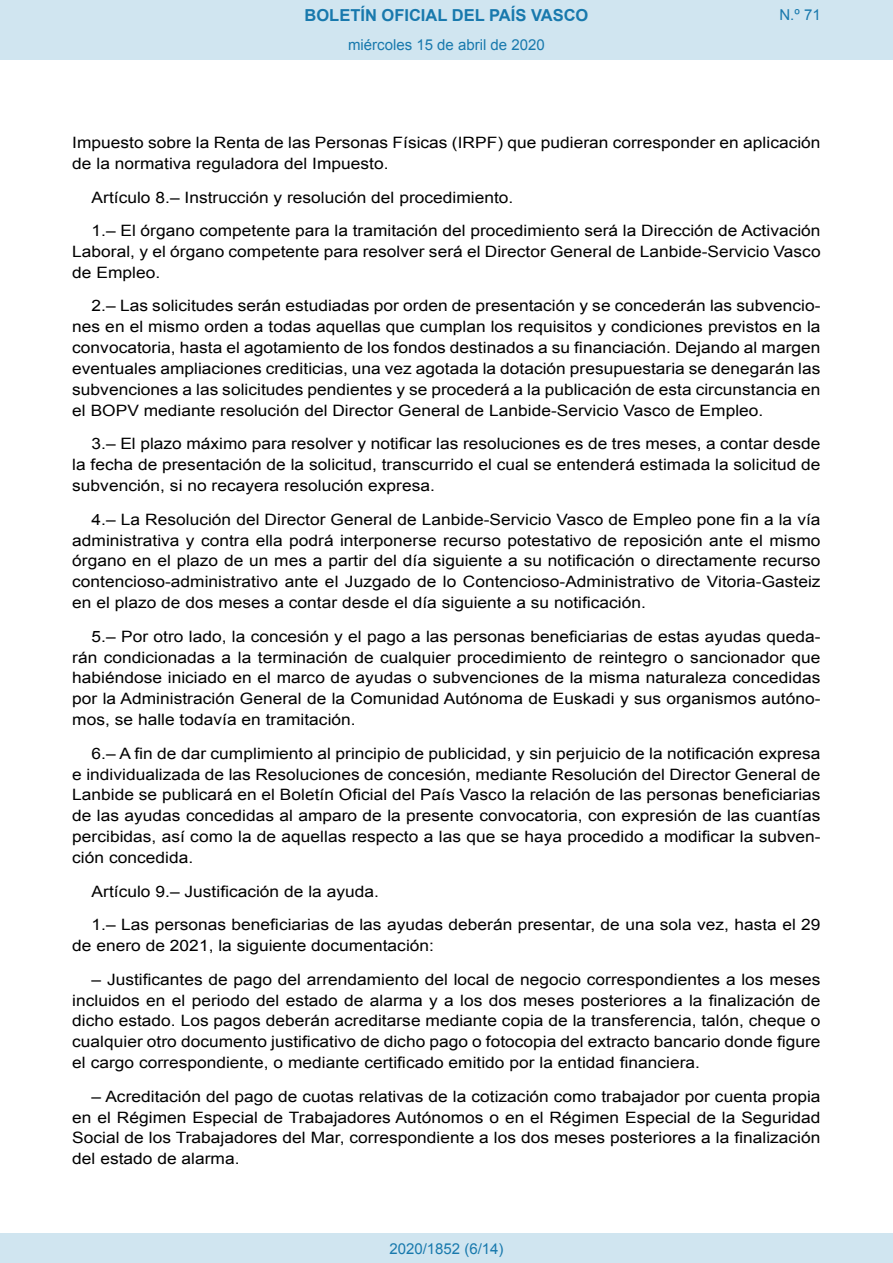
<style>
.page{position:relative;width:893px;height:1263px;background:#fff}
.page>*{position:absolute;margin:0;border:0;box-sizing:border-box;transform-origin:0 0}
.t1{font:700 16.5px "Arial";color:#1879ad}
.BOPVDetalle{font:15.6px/20.9px "Arial";color:#000;text-align:justify;scale:1.11 1}
.Paginacion_Centro{font:15px "Arial";color:#1879ad}
</style>
<div class="page">
<div style="left:0;top:0;width:893px;height:60px;background:#d0e5f0"></div>
<div style="left:0;top:1233px;width:893px;height:30px;background:#d0e5f0"></div>
<p class="t1" style="left:305px;top:4px;width:285px">BOLETÍN OFICIAL DEL PAÍS VASCO</p>
<p class="Paginacion_Centro" style="left:348px;top:35px;width:198px">miércoles 15 de abril de 2020</p>
<p class="Paginacion_Centro" style="left:779px;top:5px;width:43px">N.º 71</p>
<p class="BOPVDetalle" style="left:72px;top:132px;width:676px">Impuesto sobre la Renta de las Personas Físicas (IRPF) que pudieran corresponder en aplicación de la normativa reguladora del Impuesto.</p>
<p class="BOPVDetalle" style="left:92px;top:187px;width:381px">Artículo 8.– Instrucción y resolución del procedimiento.</p>
<p class="BOPVDetalle" style="left:72px;top:220px;width:676px;text-indent:19px">1.– El órgano competente para la tramitación del procedimiento será la Dirección de Activación Laboral, y el órgano competente para resolver será el Director General de Lanbide-Servicio Vasco de Empleo.</p>
<p class="BOPVDetalle" style="left:72px;top:296px;width:676px;text-indent:19px">2.– Las solicitudes serán estudiadas por orden de presentación y se concederán las subvencio&shy;nes en el mismo orden a todas aquellas que cumplan los requisitos y condiciones previstos en la convocatoria, hasta el agotamiento de los fondos destinados a su financiación. Dejando al margen eventuales ampliaciones crediticias, una vez agotada la dotación presupuestaria se denegarán las subvenciones a las solicitudes pendientes y se procederá a la publicación de esta circunstancia en el BOPV mediante resolución del Director General de Lanbide-Servicio Vasco de Empleo.</p>
<p class="BOPVDetalle" style="left:72px;top:434px;width:676px;text-indent:19px">3.– El plazo máximo para resolver y notificar las resoluciones es de tres meses, a contar desde la fecha de presentación de la solicitud, transcurrido el cual se entenderá estimada la solicitud de subvención, si no recayera resolución expresa.</p>
<p class="BOPVDetalle" style="left:72px;top:509px;width:676px;text-indent:19px">4.– La Resolución del Director General de Lanbide-Servicio Vasco de Empleo pone fin a la vía administrativa y contra ella podrá interponerse recurso potestativo de reposición ante el mismo órgano en el plazo de un mes a partir del día siguiente a su notificación o directamente recurso contencioso-administrativo ante el Juzgado de lo Contencioso-Administrativo de Vitoria-Gasteiz en el plazo de dos meses a contar desde el día siguiente a su notificación.</p>
<p class="BOPVDetalle" style="left:72px;top:626px;width:676px;text-indent:19px">5.– Por otro lado, la concesión y el pago a las personas beneficiarias de estas ayudas queda&shy;rán condicionadas a la terminación de cualquier procedimiento de reintegro o sancionador que habiéndose iniciado en el marco de ayudas o subvenciones de la misma naturaleza concedidas por la Administración General de la Comunidad Autónoma de Euskadi y sus organismos autóno&shy;mos, se halle todavía en tramitación.</p>
<p class="BOPVDetalle" style="left:72px;top:743px;width:676px;text-indent:19px">6.– A fin de dar cumplimiento al principio de publicidad, y sin perjuicio de la notificación expresa e individualizada de las Resoluciones de concesión, mediante Resolución del Director General de Lanbide se publicará en el Boletín Oficial del País Vasco la relación de las personas beneficiarias de las ayudas concedidas al amparo de la presente convocatoria, con expresión de las cuantías percibidas, así como la de aquellas respecto a las que se haya procedido a modificar la subven&shy;ción concedida.</p>
<p class="BOPVDetalle" style="left:92px;top:881px;width:260px">Artículo 9.– Justificación de la ayuda.</p>
<p class="BOPVDetalle" style="left:72px;top:914px;width:676px;text-indent:19px">1.– Las personas beneficiarias de las ayudas deberán presentar, de una sola vez, hasta el 29 de enero de 2021, la siguiente documentación:</p>
<p class="BOPVDetalle" style="left:72px;top:969px;width:676px;text-indent:19px">– Justificantes de pago del arrendamiento del local de negocio correspondientes a los meses incluidos en el periodo del estado de alarma y a los dos meses posteriores a la finalización de dicho estado. Los pagos deberán acreditarse mediante copia de la transferencia, talón, cheque o cualquier otro documento justificativo de dicho pago o fotocopia del extracto bancario donde figure el cargo correspondiente, o mediante certificado emitido por la entidad financiera.</p>
<p class="BOPVDetalle" style="left:72px;top:1086px;width:676px;text-indent:19px">– Acreditación del pago de cuotas relativas de la cotización como trabajador por cuenta propia en el Régimen Especial de Trabajadores Autónomos o en el Régimen Especial de la Seguridad Social de los Trabajadores del Mar, correspondiente a los dos meses posteriores a la finalización del estado de alarma.</p>
<p class="Paginacion_Centro" style="left:389px;top:1238px;width:116px">2020/1852 (6/14)</p>
</div>
